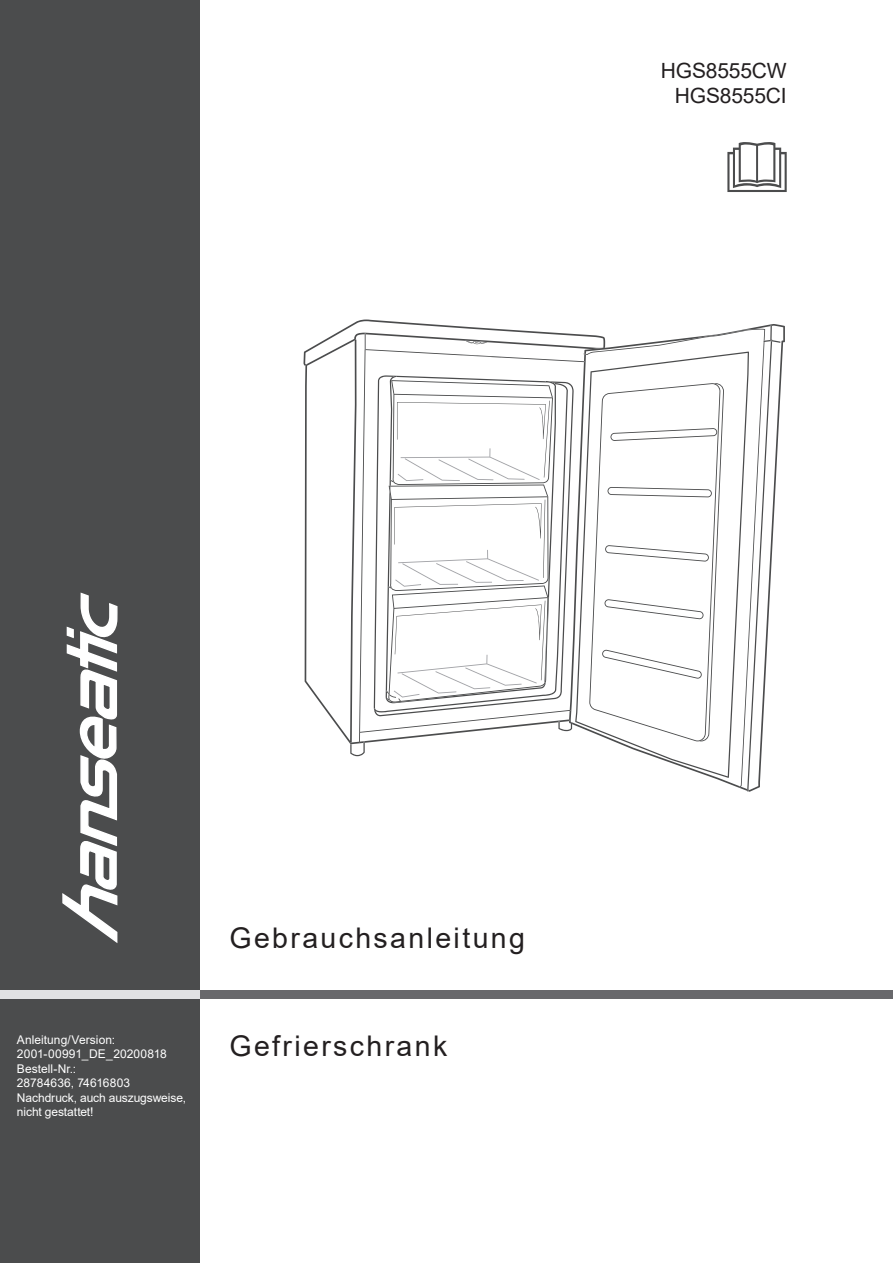
<style>
.page{position:relative;width:893px;height:1263px;background:#fff}
.page>*{position:absolute;margin:0;border:0;box-sizing:border-box;transform-origin:0 0}
.t1{font:28.5px "Arial";letter-spacing:.085em;color:#231f20}
.t2{font:21px/25.2px "Arial";letter-spacing:-.01em;color:#231f20;text-align:right}
.t3{font:12px/14.4px "Arial";color:#fff}
</style>
<div class="page">
<div style="left:0;top:0;width:199px;height:1263px;background:#4b4c4d"></div>
<div style="left:200px;top:990px;width:693px;height:9px;background:#68686b"></div>
<div style="left:0;top:990px;width:199px;height:9px;background:#e1e2e4"></div>
<svg style="left:727px;top:142px;width:60px;height:50px"></svg>
<svg style="left:747px;top:325px;width:33px;height:467px"></svg>
<svg style="left:652px;top:352px;width:97px;height:426px"></svg>
<svg style="left:303px;top:320px;width:421px;height:436px"></svg>
<svg style="left:62px;top:592px;width:56px;height:351px"></svg>
<h2 class="t2" style="left:661px;top:58px;width:127px">HGS8555CW<br>HGS8555CI</h2>
<p class="t3" style="left:17px;top:1033px;width:171px">Anleitung/Version:<br>2001-00991_DE_20200818<br>Bestell-Nr.:<br>28784636, 74616803<br>Nachdruck, auch aus zugs wei se, nicht ge stat tet!</p>
<h1 class="t1" style="left:229px;top:922px;width:297px">Gebrauchsanleitung</h1>
<h1 class="t1" style="left:229px;top:1030px;width:219px">Gefrierschrank</h1>
</div>
